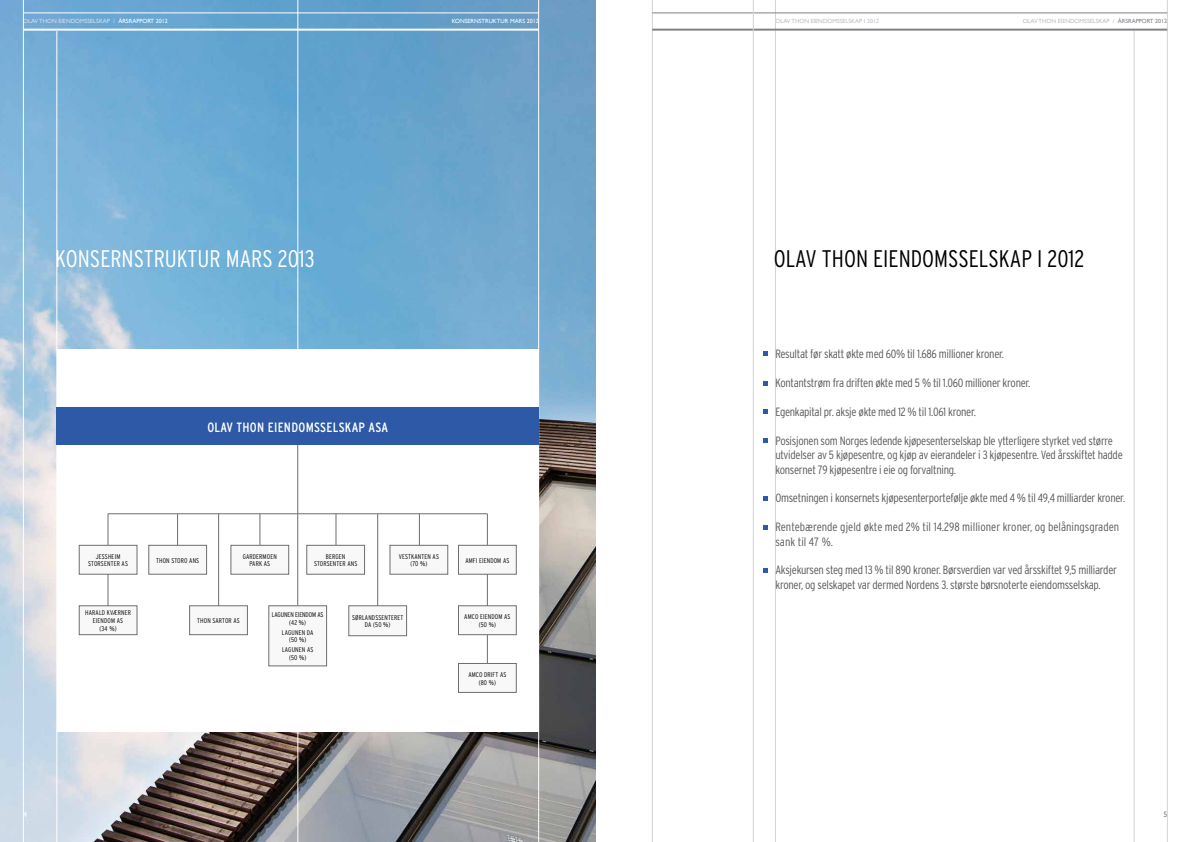
<style>
.page{position:relative;width:1191px;height:842px;background:#fff}
.page>*{position:absolute;margin:0;border:0;box-sizing:border-box;transform-origin:0 0}
.t1{font:300 condensed 24px "Interstate";color:#000}
.t2{font:300 condensed 24px "Interstate";color:#fff}
.t3{font:condensed 13.5px "Interstate";letter-spacing:.02em;color:#fff}
.t4{font:300 condensed 12px/14.4px "Interstate";letter-spacing:-.025em;color:#58595b}
.t5{font:300 condensed 12px/14.4px "Interstate";color:#58595b}
.t6{font:8px "Gill Sans";color:#808285}
.t7{font:8px "Gill Sans";color:#fff}
.t8{font:300 condensed 6.9px/7.7px "Interstate";letter-spacing:.02em;color:#000;text-align:center}
.t9{font:300 condensed 6.9px/7.7px "Interstate";letter-spacing:-.01em;color:#000;text-align:center}
.t10{font:6px "Gill Sans";color:#bcbec0}
.t11{font:6px "Gill Sans";color:#dcddde}
.t12{font:6px "Gill Sans";color:#fff}
.s1{color:#fff}
.s2{color:#808285}
</style>
<div class="page">
<img style="left:0;top:0;width:595px;height:842px">
<hr style="left:298px;top:0;width:1px;height:842px;background:#fff">
<div style="left:57px;top:349px;width:481px;height:382px;background:#fff"></div>
<hr style="left:775px;top:0;width:1px;height:842px;background:#d1d3d4">
<hr style="left:652px;top:0;width:1px;height:842px;background:#d1d3d4">
<hr style="left:1134px;top:31px;width:1px;height:811px;background:#d1d3d4">
<hr style="left:1167px;top:0;width:1px;height:842px;background:#d1d3d4">
<hr style="left:23px;top:29px;width:515px;height:2px;background:#fff">
<hr style="left:652px;top:29px;width:515px;height:2px;background:#808285">
<hr style="left:23px;top:13px;width:515px;height:1px;background:#fff">
<hr style="left:652px;top:13px;width:515px;height:1px;background:#808285">
<hr style="left:753px;top:0;width:1px;height:842px;background:#d1d3d4">
<hr style="left:538px;top:0;width:1px;height:842px;background:#fff">
<hr style="left:23px;top:0;width:1px;height:842px;background:#fff">
<hr style="left:57px;top:31px;width:1px;height:811px;background:#fff">
<hr style="left:297px;top:437px;width:1px;height:77px;background:#6d6e71">
<hr style="left:108px;top:514px;width:379px;height:1px;background:#6d6e71">
<hr style="left:108px;top:514px;width:1px;height:119px;background:#6d6e71">
<hr style="left:177px;top:514px;width:1px;height:31px;background:#6d6e71">
<hr style="left:218px;top:514px;width:1px;height:107px;background:#6d6e71">
<hr style="left:297px;top:514px;width:1px;height:107px;background:#6d6e71">
<hr style="left:377px;top:514px;width:1px;height:107px;background:#6d6e71">
<hr style="left:260px;top:514px;width:1px;height:31px;background:#6d6e71">
<hr style="left:336px;top:514px;width:1px;height:31px;background:#6d6e71">
<hr style="left:419px;top:514px;width:1px;height:31px;background:#6d6e71">
<hr style="left:487px;top:514px;width:1px;height:149px;background:#6d6e71">
<div style="left:190px;top:606px;width:57px;height:29px;background:#f8f8f8"></div>
<div style="left:189px;top:606px;width:58px;height:29px;border:1px solid #6d6e71"></div>
<div style="left:269px;top:606px;width:57px;height:60px;background:#f8f8f8"></div>
<div style="left:269px;top:606px;width:58px;height:60px;border:1px solid #6d6e71"></div>
<div style="left:349px;top:606px;width:57px;height:30px;background:#f8f8f8"></div>
<div style="left:349px;top:606px;width:58px;height:30px;border:1px solid #6d6e71"></div>
<div style="left:79px;top:545px;width:58px;height:29px;background:#f8f8f8"></div>
<div style="left:79px;top:545px;width:58px;height:29px;border:1px solid #6d6e71"></div>
<div style="left:79px;top:606px;width:58px;height:29px;background:#f8f8f8"></div>
<div style="left:79px;top:606px;width:58px;height:29px;border:1px solid #6d6e71"></div>
<div style="left:149px;top:545px;width:58px;height:29px;background:#f8f8f8"></div>
<div style="left:149px;top:545px;width:58px;height:29px;border:1px solid #6d6e71"></div>
<div style="left:231px;top:545px;width:58px;height:29px;background:#f8f8f8"></div>
<div style="left:231px;top:545px;width:58px;height:29px;border:1px solid #6d6e71"></div>
<div style="left:307px;top:545px;width:57px;height:29px;background:#f8f8f8"></div>
<div style="left:307px;top:545px;width:58px;height:29px;border:1px solid #6d6e71"></div>
<div style="left:390px;top:545px;width:58px;height:29px;background:#f8f8f8"></div>
<div style="left:390px;top:545px;width:58px;height:29px;border:1px solid #6d6e71"></div>
<div style="left:458px;top:545px;width:58px;height:29px;background:#f8f8f8"></div>
<div style="left:458px;top:545px;width:58px;height:29px;border:1px solid #6d6e71"></div>
<div style="left:458px;top:606px;width:58px;height:29px;background:#f8f8f8"></div>
<div style="left:458px;top:606px;width:58px;height:29px;border:1px solid #6d6e71"></div>
<div style="left:458px;top:663px;width:58px;height:29px;background:#f8f8f8"></div>
<div style="left:458px;top:663px;width:58px;height:29px;border:1px solid #6d6e71"></div>
<svg style="left:763px;top:351px;width:4px;height:5px"></svg>
<svg style="left:763px;top:381px;width:4px;height:4px"></svg>
<svg style="left:763px;top:409px;width:4px;height:5px"></svg>
<svg style="left:763px;top:438px;width:4px;height:5px"></svg>
<svg style="left:763px;top:496px;width:4px;height:4px"></svg>
<svg style="left:763px;top:525px;width:4px;height:4px"></svg>
<svg style="left:763px;top:568px;width:4px;height:5px"></svg>
<div style="left:57px;top:408px;width:482px;height:37px;background:#2e59a6"></div>
<p class="t11" style="left:23px;top:17px;width:146px">OLAV THON EIENDOMSSELSKAP / <span class="s1">ÅRSRAPPORT 2012</span></p>
<p class="t12" style="left:452px;top:17px;width:88px">KONSERNSTRUKTUR MARS 2012</p>
<p class="t10" style="left:775px;top:17px;width:105px">OLAV THON EIENDOMSSELSKAP I 2012</p>
<p class="t10" style="left:1022px;top:17px;width:146px">OLAV THON EIENDOMSSELSKAP / <span class="s2">ÅRSRAPPORT 2012</span></p>
<h1 class="t2" style="left:55px;top:245px;width:183px">Konsernstruktur mars</h1>
<h1 class="t2" style="left:278px;top:245px;width:39px">2013</h1>
<h1 class="t1" style="left:773px;top:245px;width:71px">OLAV THON</h1>
<h1 class="t1" style="left:873px;top:245px;width:213px">EIENDOMSSELSKAP i 2012</h1>
<p class="t7" style="left:23px;top:810px;width:5px">4</p>
<p class="t3" style="left:207px;top:420px;width:169px">OLAV THON EIENDOMSSELSKAP ASA</p>
<p class="t8" style="left:88px;top:552px;width:41px;text-align:left;text-indent:8px">Jessheim<br>Storsenter AS</p>
<p class="t8" style="left:85px;top:609px;width:5px">Hara</p>
<p class="t8" style="left:99px;top:609px;width:30px">ld Kværner</p>
<p class="t8" style="left:93px;top:617px;width:32px">Eiendom AS</p>
<p class="t8" style="left:100px;top:624px;width:18px">(34 %)</p>
<p class="t8" style="left:156px;top:556px;width:8px">THON</p>
<p class="t8" style="left:171px;top:556px;width:29px">STORO ANS</p>
<p class="t8" style="left:243px;top:552px;width:35px">Gardermoen<br>Park AS</p>
<p class="t8" style="left:326px;top:552px;width:8px">Berge</p>
<p class="t8" style="left:314px;top:552px;width:45px;text-align:left;text-indent:28px">n<br>Storsenter ANS</p>
<p class="t8" style="left:399px;top:552px;width:42px">VESTKANTEN AS (70 %)</p>
<p class="t8" style="left:465px;top:556px;width:45px">Amfi Eiendom AS</p>
<p class="t8" style="left:197px;top:617px;width:8px">THON</p>
<p class="t8" style="left:212px;top:617px;width:29px">SARTOR AS</p>
<p class="t9" style="left:272px;top:611px;width:53px">Lagunen Eiendom AS (42 %)</p>
<p class="t8" style="left:282px;top:628px;width:33px">Lagunen DA (50 %)</p>
<p class="t8" style="left:282px;top:646px;width:33px">Lagunen AS (50 %)</p>
<p class="t8" style="left:352px;top:613px;width:40px;text-align:right">Sørlandssenteret<br>DA (50 %)</p>
<p class="t8" style="left:464px;top:613px;width:48px">AmCo Eiendom AS (50 %)</p>
<p class="t8" style="left:468px;top:670px;width:40px">AmCo DRIFT AS (80 %)</p>
<p class="t4" style="left:775px;top:347px;width:230px">Resultat før skatt økte med 60% til 1.686 millioner kroner.</p>
<p class="t4" style="left:775px;top:376px;width:256px">Kontantstrøm fra driften økte med 5 % til 1.060 millioner kroner.</p>
<p class="t4" style="left:775px;top:404px;width:202px">Egenkapital pr. aksje økte med 12 % til 1.061 kroner.</p>
<p class="t4" style="left:775px;top:433px;width:349px">Posisjonen som Norges ledende kjøpesenterselskap ble ytterligere styrket ved større utvidelser av 5 kjøpesentre, og kjøp av eierandeler i 3 kjøpesentre. Ved årsskiftet hadde konsernet 79 kjøpesentre i eie og forvaltning.</p>
<p class="t4" style="left:775px;top:491px;width:351px">Omsetningen i konsernets kjøpesenterportefølje økte med 4 % til 49,4 milliarder kroner.</p>
<p class="t5" style="left:775px;top:520px;width:345px">Rentebærende gjeld økte med 2% til 14.298 millioner kroner, og belåningsgraden sank til 47 %.</p>
<p class="t4" style="left:775px;top:563px;width:343px">Aksjekursen steg med 13 % til 890 kroner. Børsverdien var ved årsskiftet 9,5 milliarder kroner, og selskapet var dermed Nordens 3. største børsnoterte eiendomsselskap.</p>
<p class="t6" style="left:1163px;top:810px;width:5px">5</p>
</div>
